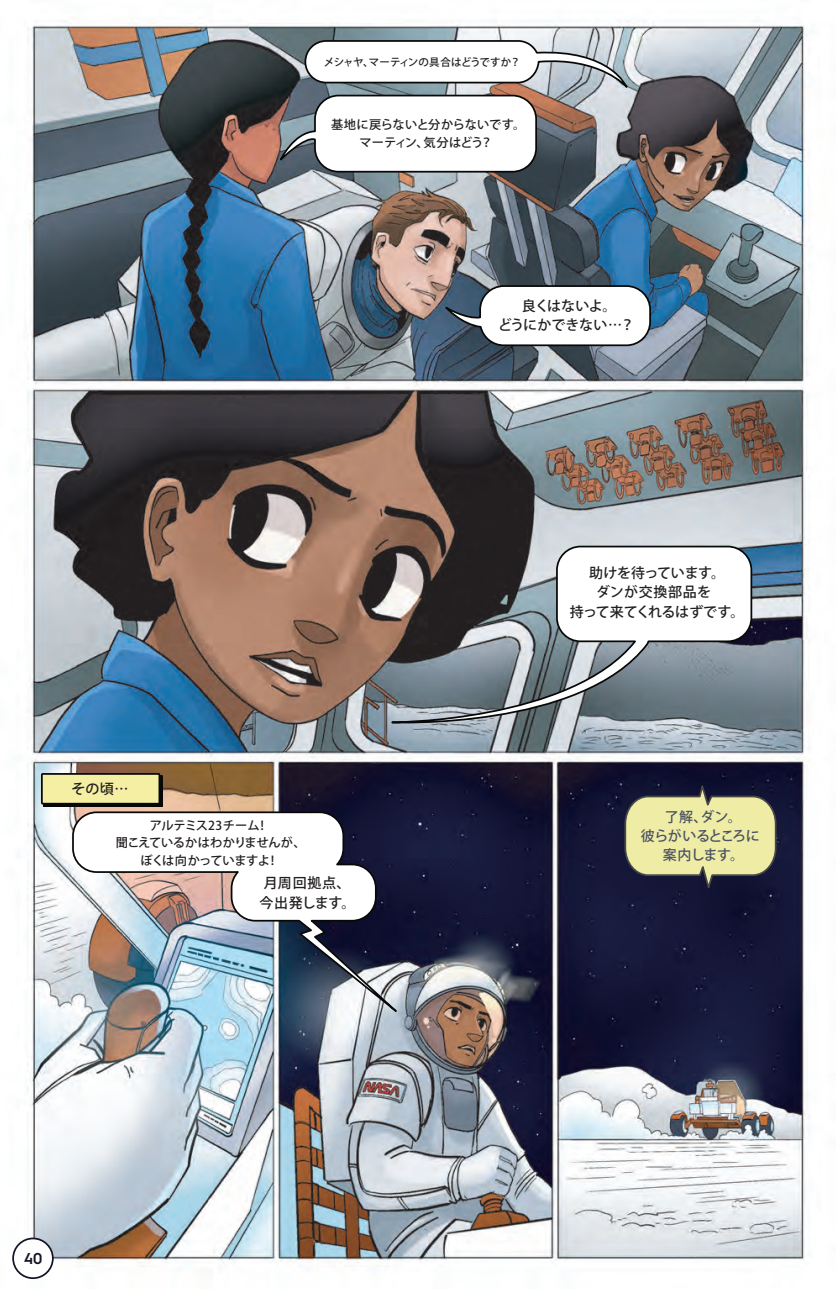
<style>
.page{position:relative;width:836px;height:1291px;background:#fff}
.page>*{position:absolute;margin:0;border:0;box-sizing:border-box;transform-origin:0 0}
.t1{font:600 15.75px "Hurme Geometric Sans 1";color:#141625}
.t2{font:500 14px/19.2px "Koz Go Pro";color:#231f20;text-align:center}
.t3{font:500 14px/19.2px "Koz Go Pro";letter-spacing:-.04em;color:#4a5263;text-align:center}
.t4{font:500 14px/19.2px "Koz Go Pro";letter-spacing:.05em;color:#231f20;text-align:center}
.t5{font:500 12.25px/17.5px "Koz Go Pro";letter-spacing:-.02em;color:#231f20;text-align:center}
.t6{font:500 10.5px "Koz Go Pro";letter-spacing:-.03em;color:#231f20}
</style>
<div class="page">
<img style="left:12px;top:20px;width:797px;height:1260px">
<div style="left:43px;top:775px;width:120px;height:32px;background:#080907"></div>
<div style="left:42px;top:773px;width:117px;height:30px;background:#f5efa4"></div>
<div style="left:41px;top:773px;width:119px;height:31px;border:2px solid #080907"></div>
<img style="left:71px;top:810px;width:367px;height:237px">
<svg style="left:279px;top:39px;width:349px;height:134px"></svg>
<svg style="left:444px;top:284px;width:207px;height:63px"></svg>
<svg style="left:390px;top:544px;width:363px;height:186px"></svg>
<svg style="left:623px;top:779px;width:154px;height:114px;background:#9d9c7b"></svg>
<div style="left:13px;top:1238px;width:40px;height:39px;background:#fff;border-radius:50%"></div>
<div style="left:12px;top:1237px;width:42px;height:41px;border:2px solid #141625;border-radius:50%"></div>
<p class="t6" style="left:324px;top:56px;width:198px">メシャヤ、マーティンの具合はどうですか？</p>
<p class="t5" style="left:331px;top:117px;width:196px">基地に戻らないと分からないです。マーティン、気分はどう？</p>
<p class="t2" style="left:498px;top:296px;width:138px">良くはないよ。<br>どうにかできない…？</p>
<p class="t2" style="left:71px;top:780px;width:59px">その頃…</p>
<p class="t5" style="left:116px;top:816px;width:191px">アルテミス23チーム！<br>聞こえているかはわかりませんが、ぼくは向かっていますよ！</p>
<p class="t4" style="left:259px;top:874px;width:97px">月周回拠点、今出発します。</p>
<p class="t2" style="left:570px;top:564px;width:176px">助けを待っています。<br>ダンが交換部品を<br>持って来てくれるはずです。</p>
<p class="t3" style="left:640px;top:807px;width:120px">了解、ダン。<br>彼らがいるところに案内します。</p>
<p class="t1" style="left:24px;top:1247px;width:20px">40</p>
</div>
